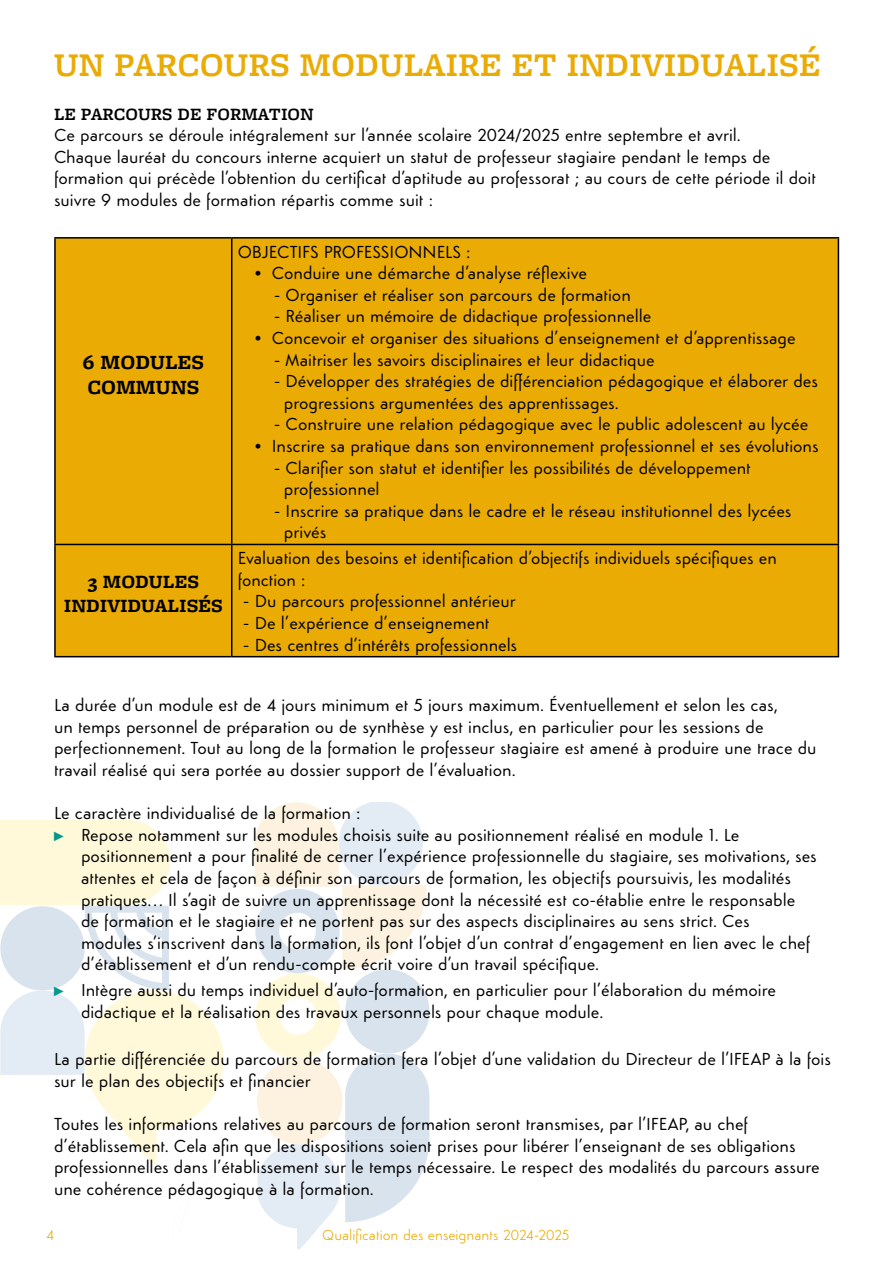
<style>
.page{position:relative;width:893px;height:1263px;background:#fff}
.page>*{position:absolute;margin:0;border:0;box-sizing:border-box;transform-origin:0 0}
.t1{font:600 34.5px "Freight Micro Pro";color:#e9ab04}
.t2{font:700 21px/25.2px "Freight Micro Pro";color:#000}
.t3{font:700 19.5px/23.4px "Freight Micro Pro";color:#000;text-align:center}
.t4{font:18px/21.6px "Simplo Soft";color:#000}
.t5{font:600 18px "Freight Micro Pro";color:#000}
.t6{font:300 15px "Simplo Soft";letter-spacing:-.005em;color:#e9ab04}
.s1{font-family:"Arial Narrow";font-size:13.5px;color:#00998c}
</style>
<div class="page">
<svg style="left:0;top:803px;width:429px;height:447px"></svg>
<div style="left:56px;top:239px;width:782px;height:417px;background:#e9ab04"></div>
<hr style="left:54px;top:237px;width:178px;height:2px;background:#000">
<hr style="left:54px;top:239px;width:2px;height:305px;background:#000">
<hr style="left:232px;top:237px;width:607px;height:2px;background:#000">
<hr style="left:231px;top:239px;width:1px;height:305px;background:#000">
<hr style="left:838px;top:239px;width:1px;height:305px;background:#000">
<hr style="left:54px;top:544px;width:178px;height:1px;background:#000">
<hr style="left:54px;top:545px;width:2px;height:111px;background:#000">
<hr style="left:232px;top:544px;width:607px;height:1px;background:#000">
<hr style="left:231px;top:545px;width:1px;height:111px;background:#000">
<hr style="left:838px;top:545px;width:1px;height:111px;background:#000">
<hr style="left:54px;top:656px;width:178px;height:1px;background:#000">
<hr style="left:232px;top:656px;width:607px;height:1px;background:#000">
<h1 class="t1" style="left:54px;top:41px;width:768px">UN PARCOURS MODULAIRE ET INDIVIDUALISÉ</h1>
<p class="t5" style="left:54px;top:101px;width:261px">LE PARCOURS DE FORMATION</p>
<p class="t4" style="left:54px;top:124px;width:764px">Ce parcours se déroule intégralement sur l’année scolaire 2024/2025 entre septembre et avril.<br>Chaque lauréat du concours interne acquiert un statut de professeur stagiaire pendant le temps de formation qui précède l’obtention du certificat d’aptitude au professorat ; au cours de cette période il doit suivre 9 modules de formation répartis comme suit :</p>
<p class="t2" style="left:83px;top:349px;width:123px">6 MODULES<br>COMMUNS</p>
<p class="t3" style="left:64px;top:570px;width:161px">3 MODULES<br>INDIVIDUALISÉS</p>
<p class="t4" style="left:238px;top:241px;width:234px">OBJECTIFS PROFESSIONNELS :</p>
<p class="t4" style="left:255px;top:262px;width:334px">• Conduire une démarche d’analyse réflexive</p>
<p class="t4" style="left:274px;top:284px;width:359px">- Organiser et réaliser son parcours de formation</p>
<p class="t4" style="left:274px;top:305px;width:379px">- Réaliser un mémoire de didactique professionnelle</p>
<p class="t4" style="left:255px;top:327px;width:543px">• Concevoir et organiser des situations d’enseignement et d’apprentissage</p>
<p class="t4" style="left:274px;top:349px;width:383px">- Maitriser les savoirs disciplinaires et leur didactique</p>
<p class="t4" style="left:284px;top:370px;width:536px;text-indent:-10px">- Développer des stratégies de différenciation pédagogique et élaborer des progressions argumentées des apprentissages.</p>
<p class="t4" style="left:274px;top:413px;width:536px">- Construire une relation pédagogique avec le public adolescent au lycée</p>
<p class="t4" style="left:255px;top:435px;width:565px">• Inscrire sa pratique dans son environnement professionnel et ses évolutions</p>
<p class="t4" style="left:284px;top:457px;width:469px;text-indent:-10px">- Clarifier son statut et identifier les possibilités de développement professionnel</p>
<p class="t4" style="left:284px;top:500px;width:509px;text-indent:-10px">- Inscrire sa pratique dans le cadre et le réseau institutionnel des lycées privés</p>
<p class="t4" style="left:238px;top:547px;width:540px">Evaluation des besoins et identification d’objectifs individuels spécifiques en fonction :</p>
<p class="t4" style="left:243px;top:590px;width:274px">- Du parcours professionnel antérieur</p>
<p class="t4" style="left:243px;top:612px;width:248px">- De l’expérience d’enseignement</p>
<p class="t4" style="left:243px;top:634px;width:276px">- Des centres d’intérêts professionnels</p>
<p class="t4" style="left:54px;top:694px;width:764px">La durée d’un module est de 4 jours minimum et 5 jours maximum. Éventuellement et selon les cas,<br>un temps personnel de préparation ou de synthèse y est inclus, en particulier pour les sessions de perfectionnement. Tout au long de la formation le professeur stagiaire est amené à produire une trace du travail réalisé qui sera portée au dossier support de l’évaluation.</p>
<p class="t4" style="left:54px;top:802px;width:308px">Le caractère individualisé de la formation :</p>
<p class="t4" style="left:54px;top:824px;width:687px"><span class="s1">►</span> Repose notamment sur les modules choisis suite au positionnement réalisé en module 1. Le</p>
<p class="t4" style="left:81px;top:845px;width:737px">positionnement a pour finalité de cerner l’expérience professionnelle du stagiaire, ses motivations, ses</p>
<p class="t4" style="left:81px;top:867px;width:711px">attentes et cela de façon à définir son parcours de formation, les objectifs poursuivis, les modalités</p>
<p class="t4" style="left:81px;top:889px;width:716px">pratiques… Il s’agit de suivre un apprentissage dont la nécessité est co-établie entre le responsable</p>
<p class="t4" style="left:81px;top:910px;width:670px">de formation et le stagiaire et ne portent pas sur des aspects disciplinaires au sens strict. Ces</p>
<p class="t4" style="left:81px;top:932px;width:731px">modules s’inscrivent dans la formation, ils font l’objet d’un contrat d’engagement en lien avec le chef</p>
<p class="t4" style="left:81px;top:953px;width:520px">d’établissement et d’un rendu-compte écrit voire d’un travail spécifique.</p>
<p class="t4" style="left:81px;top:979px;width:697px;text-indent:-27px"><span class="s1">►</span> Intègre aussi du temps individuel d’auto-formation, en particulier pour l’élaboration du mémoire didactique et la réalisation des travaux personnels pour chaque module.</p>
<p class="t4" style="left:54px;top:1048px;width:778px">La partie différenciée du parcours de formation fera l’objet d’une validation du Directeur de l’IFEAP à la fois sur le plan des objectifs et financier</p>
<p class="t4" style="left:54px;top:1113px;width:767px">Toutes les informations relatives au parcours de formation seront transmises, par l’IFEAP, au chef d’établissement. Cela afin que les dispositions soient prises pour libérer l’enseignant de ses obligations professionnelles dans l’établissement sur le temps nécessaire. Le respect des modalités du parcours assure une cohérence pédagogique à la formation.</p>
<p class="t6" style="left:47px;top:1227px;width:9px">4</p>
<p class="t6" style="left:322px;top:1227px;width:249px">Qualification des enseignants 2024-2025</p>
</div>
